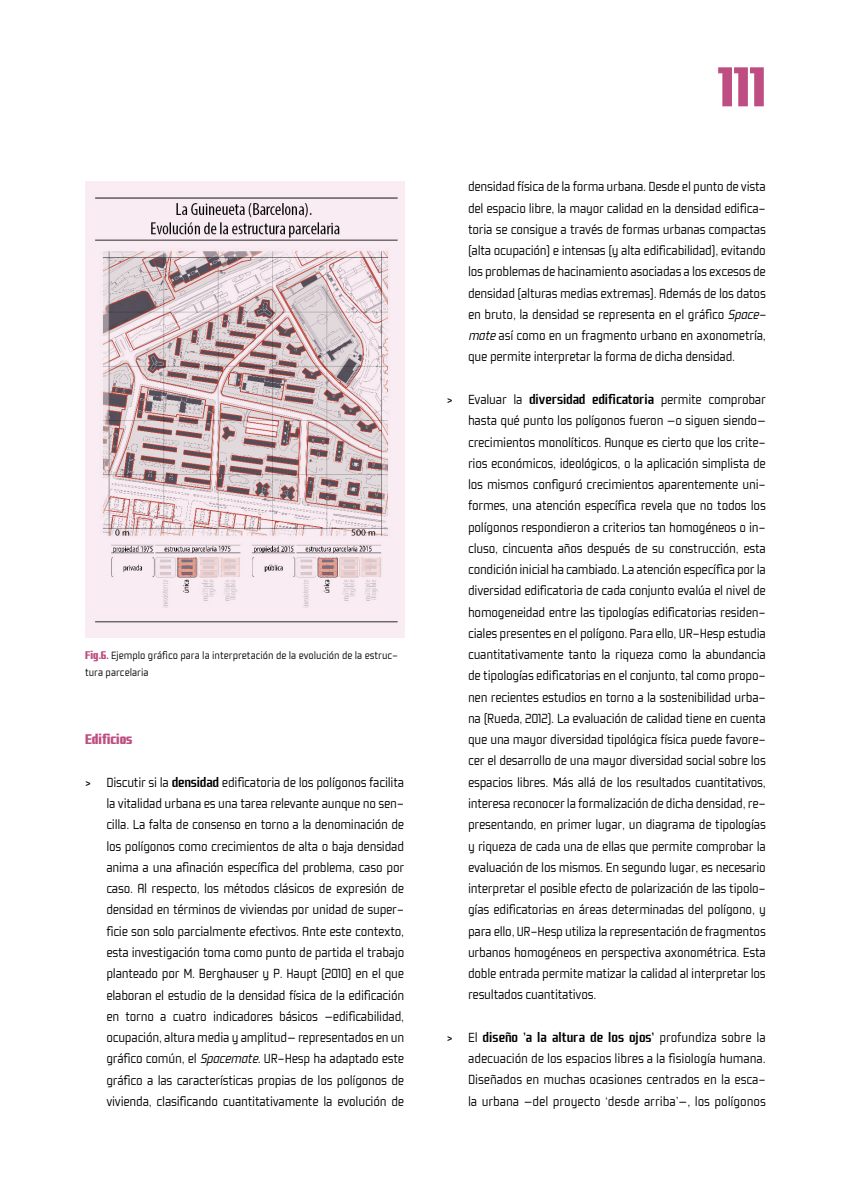
<style>
.page{position:relative;width:851px;height:1191px;background:#fff}
.page>*{position:absolute;margin:0;border:0;box-sizing:border-box;transform-origin:0 0}
.t1{font:900 60px "Fragma";color:#be4e81}
.t2{font:300 15px/21.3px "Fragma";letter-spacing:-.015em;color:#000;text-align:justify}
.t3{font:900 15px "Fragma";color:#be4e81}
.t4{font:300 12px/16.5px "Fragma";color:#000}
.s1{font-weight:900;color:#be4e81}
.s2{font-weight:500}
.s3{font-style:italic}
</style>
<div class="page">
<svg style="left:85px;top:182px;width:319px;height:456px;background:#dccacf"></svg>
<p class="t4" style="left:85px;top:647px;width:314px"><span class="s1">Fig.6.</span> Ejemplo gráfico para la interpretación de la evolución de la estruc&shy;tura parcelaria</p>
<p class="t3" style="left:85px;top:731px;width:49px">Edificios</p>
<p class="t2" style="left:106px;top:771px;width:299px;text-indent:-21px">&gt; Discutir si la <span class="s2">densidad</span> edificatoria de los polígonos facilita la vitalidad urbana es una tarea relevante aunque no sen&shy;cilla. La falta de consenso en torno a la denominación de los polígonos como crecimientos de alta o baja densidad anima a una afinación específica del problema, caso por caso. Al respecto, los métodos clásicos de expresión de densidad en términos de viviendas por unidad de super&shy;ficie son solo parcialmente efectivos. Ante este contexto, esta investigación toma como punto de partida el trabajo planteado por M. Berghauser y P. Haupt (2010) en el que elaboran el estudio de la densidad física de la edificación en torno a cuatro indicadores básicos —edificabilidad, ocupación, altura media y amplitud— representados en un gráfico común, el <span class="s3">Spacemate</span>. UR-Hesp ha adaptado este gráfico a las características propias de los polígonos de vivienda, clasificando cuantitativamente la evolución de</p>
<h1 class="t1" style="left:718px;top:54px;width:49px">111</h1>
<p class="t2" style="left:468px;top:176px;width:299px">densidad física de la forma urbana. Desde el punto de vista del espacio libre, la mayor calidad en la densidad edifica&shy;toria se consigue a través de formas urbanas compactas (alta ocupación) e intensas (y alta edificabilidad), evitando los problemas de hacinamiento asociadas a los excesos de densidad (alturas medias extremas). Además de los datos en bruto, la densidad se representa en el gráfico <span class="s3">Space&shy;mate</span> así como en un fragmento urbano en axonometría, que permite interpretar la forma de dicha densidad.</p>
<p class="t2" style="left:468px;top:389px;width:299px;text-indent:-21px">&gt; Evaluar la <span class="s2">diversidad edificatoria</span> permite comprobar hasta qué punto los polígonos fueron —o siguen siendo— crecimientos monolíticos. Aunque es cierto que los crite&shy;rios económicos, ideológicos, o la aplicación simplista de los mismos configuró crecimientos aparentemente uni&shy;formes, una atención específica revela que no todos los polígonos respondieron a criterios tan homogéneos o in&shy;cluso, cincuenta años después de su construcción, esta condición inicial ha cambiado. La atención específica por la diversidad edificatoria de cada conjunto evalúa el nivel de homogeneidad entre las tipologías edificatorias residen&shy;ciales presentes en el polígono. Para ello, UR-Hesp estudia cuantitativamente tanto la riqueza como la abundancia de tipologías edificatorias en el conjunto, tal como propo&shy;nen recientes estudios en torno a la sostenibilidad urba&shy;na (Rueda, 2012). La evaluación de calidad tiene en cuenta que una mayor diversidad tipológica física puede favore&shy;cer el desarrollo de una mayor diversidad social sobre los espacios libres. Más allá de los resultados cuantitativos, interesa reconocer la formalización de dicha densidad, re&shy;presentando, en primer lugar, un diagrama de tipologías y riqueza de cada una de ellas que permite comprobar la evaluación de los mismos. En segundo lugar, es necesario interpretar el posible efecto de polarización de las tipolo&shy;gías edificatorias en áreas determinadas del polígono, y para ello, UR-Hesp utiliza la representación de fragmentos urbanos homogéneos en perspectiva axonométrica. Esta doble entrada permite matizar la calidad al interpretar los resultados cuantitativos.</p>
<p class="t2" style="left:468px;top:1026px;width:299px;text-indent:-21px">&gt; El <span class="s2">diseño 'a la altura de los ojos'</span> profundiza sobre la adecuación de los espacios libres a la fisiología humana.<br>Diseñados en muchas ocasiones centrados en la esca&shy;la urbana —del proyecto ‘desde arriba’—, los polígonos</p>
</div>
